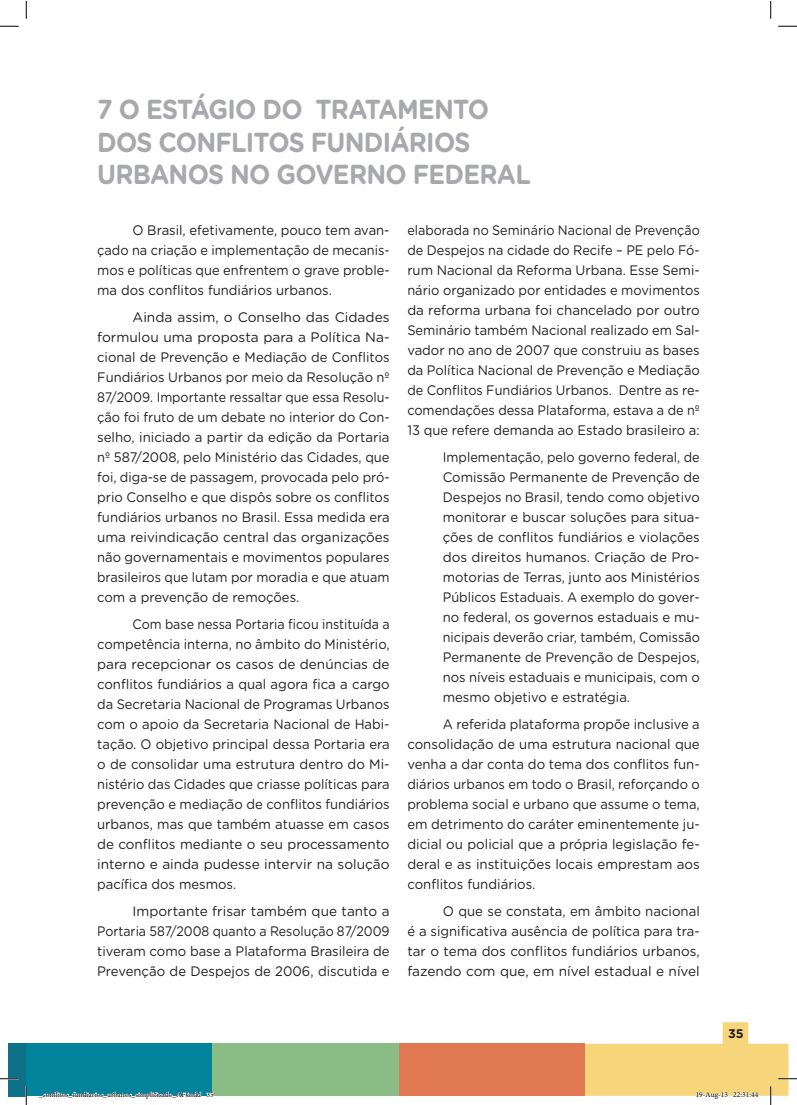
<style>
.page{position:relative;width:797px;height:1105px;background:#fff}
.page>*{position:absolute;margin:0;border:0;box-sizing:border-box;transform-origin:0 0}
.t1{font:700 27.5px/32.5px "Gotham Rounded";letter-spacing:-.03em;color:#a8a9ad;scale:.91 1}
.t2{font:13.75px/20px "Gotham Rounded";color:#231f20;text-align:justify;scale:.91 1}
.t3{font:13.75px/20px "Gotham Rounded";color:#231f20;text-align:justify}
.t4{font:13.75px/20px "Gotham Rounded";color:#231f20;text-align:justify;scale:.93 1}
.t5{font:13.75px/20px "Gotham Rounded";color:#231f20;text-align:justify;scale:.94 1}
.t6{font:13.75px/20px "Gotham Rounded";color:#231f20;text-align:justify;scale:.96 1}
.t7{font:13.75px/20px "Gotham Rounded";color:#231f20;text-align:justify;scale:.95 1}
.t8{font:700 12.5px "Gotham Rounded";color:#231f20}
.t9{font:7.5px "Minion Pro";color:#000}
</style>
<div class="page">
<div style="left:26px;top:1044px;width:186px;height:52px;background:#00839b"></div>
<div style="left:398px;top:1044px;width:186px;height:52px;background:#e07952"></div>
<div style="left:212px;top:1044px;width:186px;height:52px;background:#8abc86"></div>
<div style="left:9px;top:1043px;width:17px;height:53px;background:#0f7089"></div>
<svg style="left:0;top:25px;width:19px;height:2px"></svg>
<svg style="left:778px;top:25px;width:18px;height:2px"></svg>
<svg style="left:0;top:1078px;width:19px;height:1px"></svg>
<svg style="left:25px;top:1px;width:2px;height:18px"></svg>
<svg style="left:25px;top:1086px;width:2px;height:19px"></svg>
<svg style="left:770px;top:1px;width:1px;height:18px"></svg>
<svg style="left:42px;top:1091px;width:172px;height:5px"></svg>
<svg style="left:584px;top:1022px;width:212px;height:83px"></svg>
<h1 class="t1" style="left:97px;top:92px;width:478px">7 O ESTÁGIO DO TRATAMENTO<br>DOS CONFLITOS FUNDIÁRIOS<br>URBANOS NO GOVERNO FEDERAL</h1>
<p class="t7" style="left:97px;top:220px;width:309px;text-indent:35px">O Brasil, efetivamente, pouco tem avan&shy;çado na criação e implementação de mecanis&shy;mos e políticas que enfrentem o grave proble&shy;ma dos conflitos fundiários urbanos.</p>
<p class="t3" style="left:97px;top:307px;width:294px;text-indent:35px">Ainda assim, o Conselho das Cidades formulou uma proposta para a Política Na&shy;cional de Prevenção e Mediação de Conflitos Fundiários Urbanos por meio da Resolução nº 87/2009. Importante ressaltar que essa Resolu&shy;ção foi fruto de um debate no interior do Con&shy;selho, iniciado a partir da edição da Portaria nº 587/2008, pelo Ministério das Cidades, que foi, diga-se de passagem, provocada pelo pró&shy;prio Conselho e que dispôs sobre os conflitos fundiários urbanos no Brasil. Essa medida era uma reivindicação central das organizações não governamentais e movimentos populares brasileiros que lutam por moradia e que atuam com a prevenção de remoções.</p>
<p class="t2" style="left:97px;top:614px;width:323px;text-indent:35px">Com base nessa Portaria ficou instituída a competência interna, no âmbito do Ministério, para recepcionar os casos de denúncias de conflitos fundiários a qual agora fica a cargo da Secretaria Nacional de Programas Urbanos com o apoio da Secretaria Nacional de Habi&shy;tação. O objetivo principal dessa Portaria era o de consolidar uma estrutura dentro do Mi&shy;nistério das Cidades que criasse políticas para prevenção e mediação de conflitos fundiários urbanos, mas que também atuasse em casos de conflitos mediante o seu processamento interno e ainda pudesse intervir na solução pacífica dos mesmos.</p>
<p class="t3" style="left:97px;top:901px;width:294px;text-indent:35px">Importante frisar também que tanto a Portaria 587/2008 quanto a Resolução 87/2009 tiveram como base a Plataforma Brasileira de Prevenção de Despejos de 2006, discutida e</p>
<p class="t2" style="left:407px;top:220px;width:323px">elaborada no Seminário Nacional de Prevenção de Despejos na cidade do Recife – PE pelo Fó&shy;rum Nacional da Reforma Urbana. Esse Semi&shy;nário organizado por entidades e movimentos da reforma urbana foi chancelado por outro Seminário também Nacional realizado em Sal&shy;vador no ano de 2007 que construiu as bases da Política Nacional de Prevenção e Mediação de Conflitos Fundiários Urbanos. Dentre as re&shy;comendações dessa Plataforma, estava a de nº 13 que refere demanda ao Estado brasileiro a:</p>
<p class="t4" style="left:443px;top:447px;width:278px">Implementação, pelo governo federal, de Comissão Permanente de Prevenção de Despejos no Brasil, tendo como objetivo monitorar e buscar soluções para situa&shy;ções de conflitos fundiários e violações dos direitos humanos. Criação de Pro&shy;motorias de Terras, junto aos Ministérios Públicos Estaduais. A exemplo do gover&shy;no federal, os governos estaduais e mu&shy;nicipais deverão criar, também, Comissão Permanente de Prevenção de Despejos, nos níveis estaduais e municipais, com o mesmo objetivo e estratégia.</p>
<p class="t5" style="left:407px;top:714px;width:313px;text-indent:35px">A referida plataforma propõe inclusive a consolidação de uma estrutura nacional que venha a dar conta do tema dos conflitos fun&shy;diários urbanos em todo o Brasil, reforçando o problema social e urbano que assume o tema, em detrimento do caráter eminentemente ju&shy;dicial ou policial que a própria legislação fe&shy;deral e as instituições locais emprestam aos conflitos fundiários.</p>
<p class="t6" style="left:407px;top:901px;width:306px;text-indent:35px">O que se constata, em âmbito nacional é a significativa ausência de política para tra&shy;tar o tema dos conflitos fundiários urbanos, fazendo com que, em nível estadual e nível</p>
<p class="t8" style="left:728px;top:1024px;width:17px">35</p>
<p class="t9" style="left:39px;top:1090px;width:176px">_conflitos_fundiarios_urbanos_simplificado_AF.indd 35</p>
<p class="t9" style="left:695px;top:1090px;width:64px">19-Aug-13 22:31:44</p>
</div>
